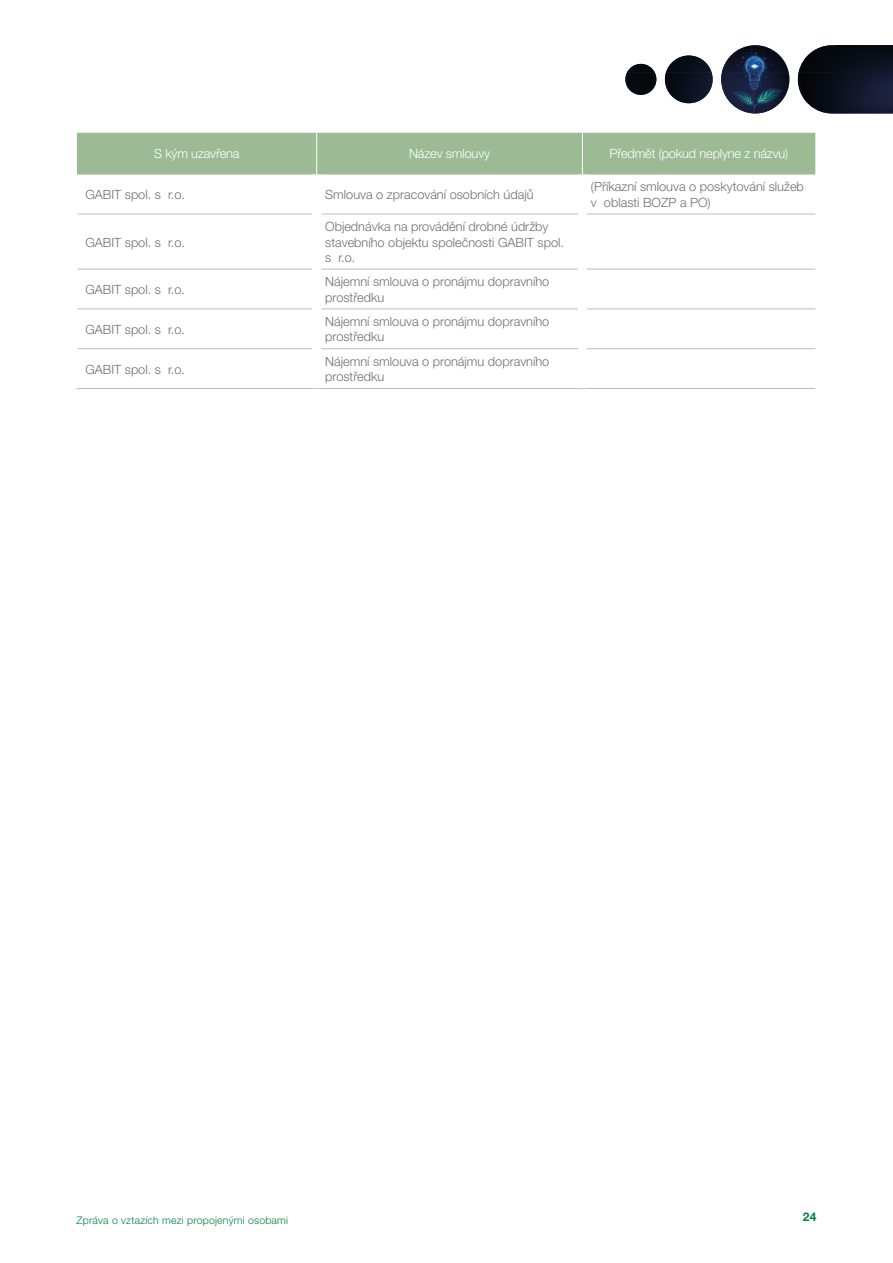
<style>
.page{position:relative;width:893px;height:1263px;background:#fff}
.page>*{position:absolute;margin:0;border:0;box-sizing:border-box;transform-origin:0 0}
.t1{font:300 12.75px/15.3px "Helvetica Neue CE";color:#706f6f}
.t2{font:300 12.75px "Helvetica Neue CE";letter-spacing:-.01em;color:#fff}
.t3{font:700 12px "Helvetica Neue CE";color:#00833e}
.t4{font:300 10.5px "Helvetica Neue CE";letter-spacing:.02em;color:#00833e}
</style>
<div class="page">
<svg style="left:625px;top:45px;width:268px;height:69px"></svg>
<img style="left:824px;top:113px;width:69px;height:1px">
<div style="left:77px;top:133px;width:738px;height:42px;background:#9cbb95"></div>
<hr style="left:77px;top:214px;width:235px;height:1px;background:#bcbcbc">
<hr style="left:321px;top:214px;width:257px;height:1px;background:#bcbcbc">
<hr style="left:587px;top:214px;width:228px;height:1px;background:#bcbcbc">
<hr style="left:77px;top:269px;width:235px;height:1px;background:#bcbcbc">
<hr style="left:321px;top:269px;width:257px;height:1px;background:#bcbcbc">
<hr style="left:587px;top:269px;width:228px;height:1px;background:#bcbcbc">
<hr style="left:77px;top:309px;width:235px;height:1px;background:#bcbcbc">
<hr style="left:321px;top:309px;width:257px;height:1px;background:#bcbcbc">
<hr style="left:587px;top:309px;width:228px;height:1px;background:#bcbcbc">
<hr style="left:77px;top:348px;width:235px;height:1px;background:#bcbcbc">
<hr style="left:321px;top:348px;width:257px;height:1px;background:#bcbcbc">
<hr style="left:587px;top:348px;width:228px;height:1px;background:#bcbcbc">
<hr style="left:77px;top:388px;width:240px;height:1px;background:#bcbcbc">
<hr style="left:317px;top:388px;width:265px;height:1px;background:#bcbcbc">
<hr style="left:582px;top:388px;width:233px;height:1px;background:#bcbcbc">
<hr style="left:316px;top:133px;width:1px;height:42px;background:#fff">
<hr style="left:582px;top:133px;width:1px;height:42px;background:#fff">
<hr style="left:77px;top:214px;width:1px;height:55px;background:#fff">
<hr style="left:77px;top:269px;width:1px;height:40px;background:#fff">
<hr style="left:77px;top:309px;width:1px;height:40px;background:#fff">
<p class="t2" style="left:154px;top:147px;width:87px">S kým uzavřena</p>
<p class="t2" style="left:409px;top:147px;width:82px">Název smlouvy</p>
<p class="t2" style="left:609px;top:147px;width:180px">Předmět (pokud neplyne z názvu)</p>
<p class="t1" style="left:85px;top:187px;width:101px">GABIT spol. s r.o.</p>
<p class="t1" style="left:325px;top:187px;width:210px">Smlouva o zpracování osobních údajů</p>
<p class="t1" style="left:591px;top:180px;width:215px">(Příkazní smlouva o poskytování služeb v oblasti BOZP a PO)</p>
<p class="t1" style="left:85px;top:235px;width:101px">GABIT spol. s r.o.</p>
<p class="t1" style="left:325px;top:219px;width:240px">Objednávka na provádění drobné údržby stavebního objektu společnosti GABIT spol. s r.o.</p>
<p class="t1" style="left:85px;top:282px;width:101px">GABIT spol. s r.o.</p>
<p class="t1" style="left:325px;top:274px;width:226px">Nájemní smlouva o pronájmu dopravního prostředku</p>
<p class="t1" style="left:85px;top:322px;width:101px">GABIT spol. s r.o.</p>
<p class="t1" style="left:325px;top:314px;width:226px">Nájemní smlouva o pronájmu dopravního prostředku</p>
<p class="t1" style="left:85px;top:362px;width:101px">GABIT spol. s r.o.</p>
<p class="t1" style="left:325px;top:354px;width:226px">Nájemní smlouva o pronájmu dopravního prostředku</p>
<p class="t4" style="left:77px;top:1214px;width:213px">Zpráva o vztazích mezi propojenými osobami</p>
<p class="t3" style="left:803px;top:1210px;width:15px">24</p>
</div>
